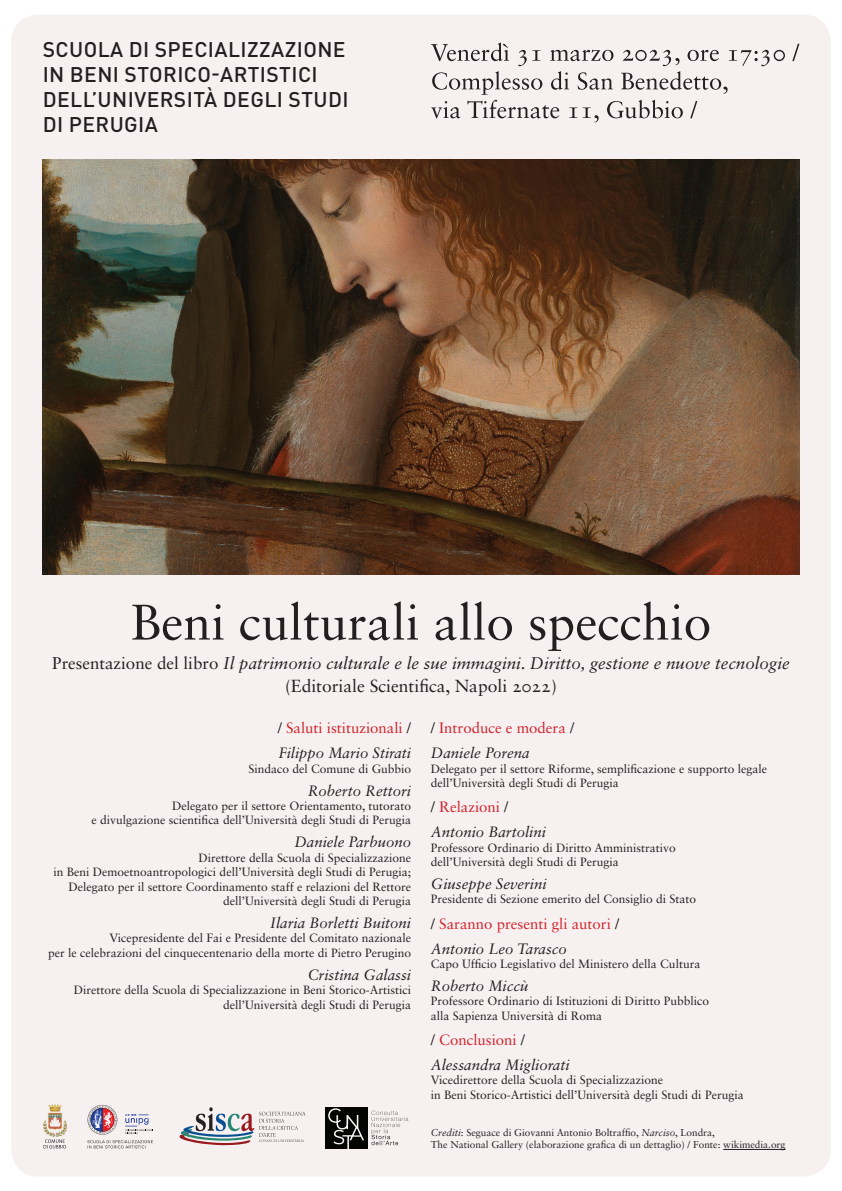
<style>
.page{position:relative;width:842px;height:1191px;background:#fff}
.page>*{position:absolute;margin:0;border:0;box-sizing:border-box;transform-origin:0 0}
.t1{font:50px "Sabon LT Std";color:#231f20}
.t2{font:500 21px/25px "DIN Pro";letter-spacing:.02em;color:#231f20}
.t3{font:17.5px "Sabon LT Std";color:#231f20}
.t4{font:italic 17px "Sabon LT Std";color:#231f20}
.t5{font:italic 15px/25.1px "Sabon LT Std";color:#231f20}
.t6{font:15px/25.1px "Sabon LT Std";color:#d1232a}
.t7{font:12px/14.4px "Sabon LT Std";color:#231f20}
.t8{font:10px/12px "Sabon LT Std";color:#231f20}
.s1{font-style:normal}
.s2{color:#231f20}
.s3{font-style:italic;color:#231f20}
.s4{font-style:normal;color:#d1232a}
.s5{font-style:italic}
</style>
<div class="page">
<div style="left:11px;top:14px;width:820px;height:1162px;background:#f6f0f1;border-radius:28px"></div>
<hr style="left:723px;top:1149px;width:62px;height:1px;background:#231f20">
<svg style="left:431px;top:43px;width:368px;height:80px"></svg>
<svg style="left:179px;top:1107px;width:127px;height:38px"></svg>
<svg style="left:44px;top:1139px;width:22px;height:9px"></svg>
<svg style="left:125px;top:1114px;width:28px;height:20px"></svg>
<svg style="left:88px;top:1105px;width:29px;height:29px"></svg>
<svg style="left:87px;top:1140px;width:66px;height:8px"></svg>
<img style="left:326px;top:1107px;width:41px;height:41px">
<svg style="left:371px;top:1110px;width:37px;height:35px"></svg>
<img style="left:43px;top:159px;width:756px;height:415px">
<h2 class="t2" style="left:43px;top:35px;width:307px">SCUOLA DI SPECIALIZZAZIONE<br>IN BENI STORICO-ARTISTICI<br>DELL’UNIVERSITÀ DEGLI STUDI<br>DI PERUGIA</h2>
<h1 class="t1" style="left:131px;top:592px;width:582px">Beni culturali allo specchio</h1>
<h3 class="t4" style="left:52px;top:653px;width:739px"><span class="s1">Presentazione del libro</span> Il patrimonio culturale e le sue immagini. Diritto, gestione e nuove tecnologie</h3>
<h3 class="t3" style="left:285px;top:675px;width:273px">(Editoriale Scientifica, Napoli 2022)</h3>
<p class="t6" style="left:278px;top:715px;width:135px"><span class="s2">/</span> Saluti istituzionali <span class="s2">/<br></span><span class="s3">Filippo Mario Stirati</span></p>
<p class="t7" style="left:248px;top:761px;width:164px">Sindaco del Comune di Gubbio</p>
<p class="t5" style="left:308px;top:778px;width:105px">Roberto Rettori</p>
<p class="t7" style="left:92px;top:798px;width:321px;text-align:right">Delegato per il settore Orientamento, tutorato<br>e divulgazione scientifica dell’Università degli Studi di Perugia</p>
<p class="t5" style="left:294px;top:829px;width:118px">Daniele Parbuono</p>
<p class="t7" style="left:54px;top:850px;width:359px;text-align:right">Direttore della Scuola di Specializzazione<br>in Beni Demoetnoantropologici dell’Università degli Studi di Perugia; Delegato per il settore Coordinamento staff e relazioni del Rettore dell’Università degli Studi di Perugia</p>
<p class="t5" style="left:270px;top:910px;width:142px">Ilaria Borletti Buitoni</p>
<p class="t7" style="left:48px;top:931px;width:364px;text-align:right">Vicepresidente del Fai e Presidente del Comitato nazionale<br>per le celebrazioni del cinquecentenario della morte di Pietro Perugino</p>
<p class="t5" style="left:308px;top:962px;width:105px">Cristina Galassi</p>
<p class="t7" style="left:74px;top:982px;width:339px;text-align:right">Direttore della Scuola di Specializzazione in Beni Storico-Artistici dell’Università degli Studi di Perugia</p>
<p class="t6" style="left:431px;top:715px;width:145px"><span class="s2">/</span> Introduce e modera <span class="s2">/<br></span><span class="s3">Daniele Porena</span></p>
<p class="t7" style="left:431px;top:761px;width:338px">Delegato per il settore Riforme, semplificazione e supporto legale dell’Università degli Studi di Perugia</p>
<p class="t5" style="left:431px;top:794px;width:117px"><span class="s1">/</span> <span class="s4">Relazioni</span> <span class="s1">/<br></span>Antonio Bartolini</p>
<p class="t7" style="left:431px;top:840px;width:246px">Professore Ordinario di Diritto Amministrativo dell’Università degli Studi di Perugia</p>
<p class="t5" style="left:431px;top:871px;width:117px">Giuseppe Severini</p>
<p class="t7" style="left:431px;top:892px;width:267px">Presidente di Sezione emerito del Consiglio di Stato</p>
<p class="t6" style="left:431px;top:910px;width:190px"><span class="s2">/</span> Saranno presenti gli autori <span class="s2">/<br></span><span class="s3">Antonio Leo Tarasco</span></p>
<p class="t7" style="left:431px;top:956px;width:271px">Capo Ufficio Legislativo del Ministero della Cultura</p>
<p class="t5" style="left:431px;top:973px;width:99px">Roberto Miccù</p>
<p class="t7" style="left:431px;top:994px;width:280px">Professore Ordinario di Istituzioni di Diritto Pubblico alla Sapienza Università di Roma</p>
<p class="t5" style="left:431px;top:1027px;width:140px"><span class="s1">/</span> <span class="s4">Conclusioni</span> <span class="s1">/<br></span>Alessandra Migliorati</p>
<p class="t7" style="left:431px;top:1073px;width:314px">Vicedirettore della Scuola di Specializzazione<br>in Beni Storico-Artistici dell’Università degli Studi di Perugia</p>
<p class="t8" style="left:431px;top:1126px;width:356px"><span class="s5">Crediti</span>: Seguace di Giovanni Antonio Boltraffio, <span class="s5">Narciso</span>, Londra,<br>The National Gallery (elaborazione grafica di un dettaglio) / Fonte: wikimedia.org</p>
</div>
